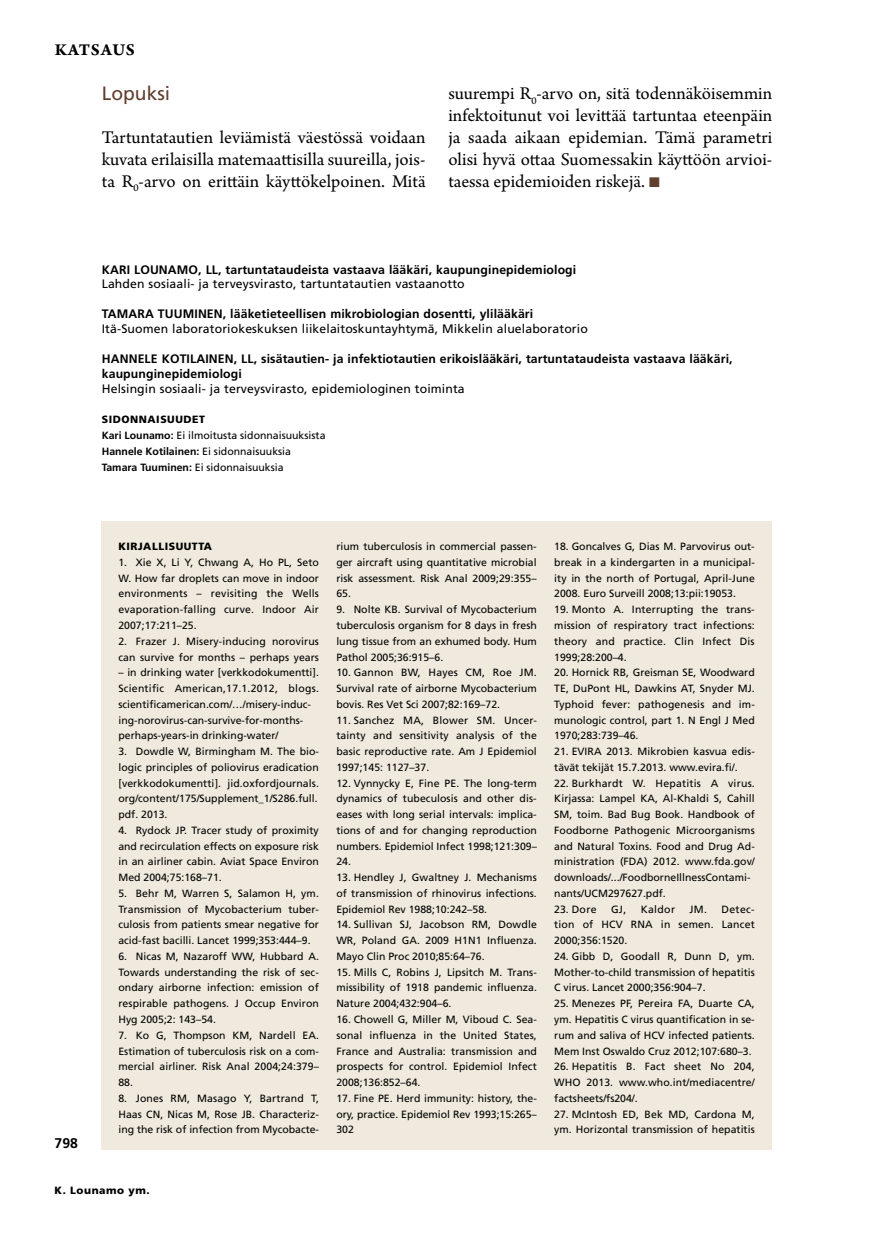
<style>
.page{position:relative;width:874px;height:1241px;background:#fff}
.page>*{position:absolute;margin:0;border:0;box-sizing:border-box;transform-origin:0 0}
.t1{font:19.25px "Frutiger LT Std";color:#603f2f}
.t2{font:18.9px/21.9px "Arno Pro";color:#000;text-align:justify}
.t3{font:17.5px "Arno Pro Bold Sm Text";letter-spacing:.04em;color:#000}
.t4{font:700 14px "Frutiger LT Std";color:#000}
.t5{font:700 12.25px/14.9px "Frutiger LT Std";letter-spacing:.01em;color:#000}
.t6{font:12.25px "Frutiger LT Std";letter-spacing:.01em;color:#000}
.t7{font:10.5px/15.8px "Frutiger LT Std";color:#000;text-align:justify}
.t8{font:900 10.5px "Frutiger LT Std";letter-spacing:.05em;color:#000}
.s1{color:#603f2f}
.s2{font-weight:900}
.s3{font-weight:700}
</style>
<div class="page">
<div style="left:102px;top:521px;width:669px;height:628px;background:#efeadd"></div>
<h3 class="t3" style="left:55px;top:39px;width:81px">KATSAUS</h3>
<h1 class="t1" style="left:102px;top:82px;width:70px">Lopuksi</h1>
<h2 class="t2" style="left:102px;top:127px;width:325px">Tartuntatautien leviämistä väestössä voidaan kuvata erilaisilla matemaattisilla suureilla, jois&shy;ta R<sub>0</sub>-arvo on erittäin käyttökelpoinen. Mitä</h2>
<h2 class="t2" style="left:448px;top:83px;width:325px">suurempi R<sub>0</sub>-arvo on, sitä todennäköisemmin infektoitunut voi levittää tartuntaa eteenpäin ja saada aikaan epidemian. Tämä parametri olisi hyvä ottaa Suomessakin käyttöön arvioi&shy;taessa epidemioiden riskejä. <span class="s1">■</span></h2>
<p class="t5" style="left:102px;top:262px;width:476px">KARI LOUNAMO, LL, tartuntataudeista vastaava lääkäri, kaupunginepidemiologi</p>
<p class="t6" style="left:102px;top:277px;width:364px">Lahden sosiaali- ja terveysvirasto, tartuntatautien vastaanotto</p>
<p class="t5" style="left:102px;top:306px;width:433px">TAMARA TUUMINEN, lääketieteellisen mikrobiologian dosentti, ylilääkäri</p>
<p class="t6" style="left:102px;top:321px;width:487px">Itä-Suomen laboratoriokeskuksen liikelaitoskuntayhtymä, Mikkelin aluelaboratorio</p>
<p class="t5" style="left:102px;top:351px;width:632px">HANNELE KOTILAINEN, LL, sisätautien- ja infektiotautien erikoislääkäri, tartuntataudeista vastaava lääkäri, kaupunginepidemiologi</p>
<p class="t6" style="left:102px;top:381px;width:364px">Helsingin sosiaali- ja terveysvirasto, epidemiologinen toiminta</p>
<p class="t7" style="left:102px;top:411px;width:225px;text-align:left"><span class="s2">SIDONNAISUUDET<br></span><span class="s3">Kari Lounamo:</span> Ei ilmoitusta sidonnaisuuksista <span class="s3">Hannele Kotilainen:</span> Ei sidonnaisuuksia <span class="s3">Tamara Tuuminen:</span> Ei sidonnaisuuksia</p>
<h3 class="t4" style="left:55px;top:1134px;width:25px">798</h3>
<p class="t8" style="left:118px;top:540px;width:95px">KIRJALLISUUTTA</p>
<p class="t7" style="left:118px;top:554px;width:202px">1. Xie X, Li Y, Chwang A, Ho PL, Seto W. How far droplets can move in indoor environments – revisiting the Wells evaporation-falling curve. Indoor Air 2007;17:211–25.</p>
<p class="t7" style="left:118px;top:633px;width:202px">2. Frazer J. Misery-inducing norovirus can survive for months – perhaps years</p>
<p class="t7" style="left:118px;top:664px;width:202px;text-align:left">– in drinking water [verkkodokumentti].<br>Scientific American,17.1.2012, blogs. scientificamerican.com/…/misery-induc‑ ing-norovirus-can-survive-for-months&shy;perhaps-years-in drinking-water/</p>
<p class="t7" style="left:118px;top:743px;width:202px;text-align:left">3. Dowdle W, Birmingham M. The bio‑ logic principles of poliovirus eradication [verkkodokumentti]. jid.oxfordjournals. org/content/175/Supplement_1/S286.full. pdf. 2013.</p>
<p class="t7" style="left:118px;top:822px;width:202px">4. Rydock JP. Tracer study of proximity and recirculation effects on exposure risk in an airliner cabin. Aviat Space Environ Med 2004;75:168–71.</p>
<p class="t7" style="left:118px;top:885px;width:202px">5. Behr M, Warren S, Salamon H, ym.<br>Transmission of Mycobacterium tuber‑ culosis from patients smear negative for acid-fast bacilli. Lancet 1999;353:444–9.</p>
<p class="t7" style="left:118px;top:948px;width:202px">6. Nicas M, Nazaroff WW, Hubbard A.<br>Towards understanding the risk of sec‑ ondary airborne infection: emission of respirable pathogens. J Occup Environ Hyg 2005;2: 143–54.</p>
<p class="t7" style="left:118px;top:1027px;width:202px">7. Ko G, Thompson KM, Nardell EA.<br>Estimation of tuberculosis risk on a com‑ mercial airliner. Risk Anal 2004;24:379– 88.</p>
<p class="t7" style="left:118px;top:1090px;width:202px">8. Jones RM, Masago Y, Bartrand T, Haas CN, Nicas M, Rose JB. Characteriz‑ ing the risk of infection from Mycobacte‑</p>
<p class="t8" style="left:55px;top:1183px;width:96px">K. Lounamo ym.</p>
<p class="t7" style="left:336px;top:538px;width:202px">rium tuberculosis in commercial passen‑ ger aircraft using quantitative microbial risk assessment. Risk Anal 2009;29:355– 65.</p>
<p class="t7" style="left:336px;top:601px;width:202px">9. Nolte KB. Survival of Mycobacterium tuberculosis organism for 8 days in fresh lung tissue from an exhumed body. Hum Pathol 2005;36:915–6.</p>
<p class="t7" style="left:336px;top:664px;width:202px">10. Gannon BW, Hayes CM, Roe JM.<br>Survival rate of airborne Mycobacterium bovis. Res Vet Sci 2007;82:169–72.</p>
<p class="t7" style="left:336px;top:712px;width:202px">11. Sanchez MA, Blower SM. Uncer‑ tainty and sensitivity analysis of the basic reproductive rate. Am J Epidemiol 1997;145: 1127–37.</p>
<p class="t7" style="left:336px;top:775px;width:202px">12. Vynnycky E, Fine PE. The long-term dynamics of tubeculosis and other dis‑ eases with long serial intervals: implica‑ tions of and for changing reproduction numbers. Epidemiol Infect 1998;121:309– 24.</p>
<p class="t7" style="left:336px;top:869px;width:202px">13. Hendley J, Gwaltney J. Mechanisms of transmission of rhinovirus infections.<br>Epidemiol Rev 1988;10:242–58.</p>
<p class="t7" style="left:336px;top:916px;width:202px">14. Sullivan SJ, Jacobson RM, Dowdle WR, Poland GA. 2009 H1N1 Influenza.<br>Mayo Clin Proc 2010;85:64–76.</p>
<p class="t7" style="left:336px;top:964px;width:202px">15. Mills C, Robins J, Lipsitch M. Trans‑ missibility of 1918 pandemic influenza.<br>Nature 2004;432:904–6.</p>
<p class="t7" style="left:336px;top:1011px;width:202px">16. Chowell G, Miller M, Viboud C. Sea‑ sonal influenza in the United States, France and Australia: transmission and prospects for control. Epidemiol Infect 2008;136:852–64.</p>
<p class="t7" style="left:336px;top:1090px;width:202px">17. Fine PE. Herd immunity: history, the‑ ory, practice. Epidemiol Rev 1993;15:265– 302</p>
<p class="t7" style="left:554px;top:538px;width:202px">18. Goncalves G, Dias M. Parvovirus out‑ break in a kindergarten in a municipal‑ ity in the north of Portugal, April-June 2008. Euro Surveill 2008;13:pii:19053.</p>
<p class="t7" style="left:554px;top:601px;width:202px">19. Monto A. Interrupting the trans‑ mission of respiratory tract infections: theory and practice. Clin Infect Dis 1999;28:200–4.</p>
<p class="t7" style="left:554px;top:664px;width:202px">20. Hornick RB, Greisman SE, Woodward TE, DuPont HL, Dawkins AT, Snyder MJ.<br>Typhoid fever: pathogenesis and im‑ munologic control, part 1. N Engl J Med 1970;283:739–46.</p>
<p class="t7" style="left:554px;top:743px;width:202px">21. EVIRA 2013. Mikrobien kasvua edis‑ tävät tekijät 15.7.2013. www.evira.fi/.</p>
<p class="t7" style="left:554px;top:775px;width:202px;text-align:left">22. Burkhardt W. Hepatitis A virus.<br>Kirjassa: Lampel KA, Al-Khaldi S, Cahill SM, toim. Bad Bug Book. Handbook of Foodborne Pathogenic Microorganisms and Natural Toxins. Food and Drug Ad‑ ministration (FDA) 2012. www.fda.gov/ downloads/.../FoodborneIllnessContami‑ nants/UCM297627.pdf.</p>
<p class="t7" style="left:554px;top:901px;width:44px">23. Dore</p>
<p class="t7" style="left:610px;top:901px;width:17px">GJ,</p>
<p class="t7" style="left:640px;top:901px;width:36px">Kaldor</p>
<p class="t7" style="left:554px;top:901px;width:202px;text-indent:135px">JM. Detec‑ tion of HCV RNA in semen. Lancet 2000;356:1520.</p>
<p class="t7" style="left:554px;top:948px;width:202px">24. Gibb D, Goodall R, Dunn D, ym.<br>Mother-to-child transmission of hepatitis C virus. Lancet 2000;356:904–7.</p>
<p class="t7" style="left:554px;top:995px;width:202px">25. Menezes PF, Pereira FA, Duarte CA, ym. Hepatitis C virus quantification in se‑ rum and saliva of HCV infected patients.<br>Mem Inst Oswaldo Cruz 2012;107:680–3.</p>
<p class="t7" style="left:554px;top:1058px;width:202px">26. Hepatitis B. Fact sheet No 204, WHO 2013. www.who.int/mediacentre/ factsheets/fs204/.</p>
<p class="t7" style="left:554px;top:1105px;width:202px">27. McIntosh ED, Bek MD, Cardona M, ym. Horizontal transmission of hepatitis</p>
</div>
